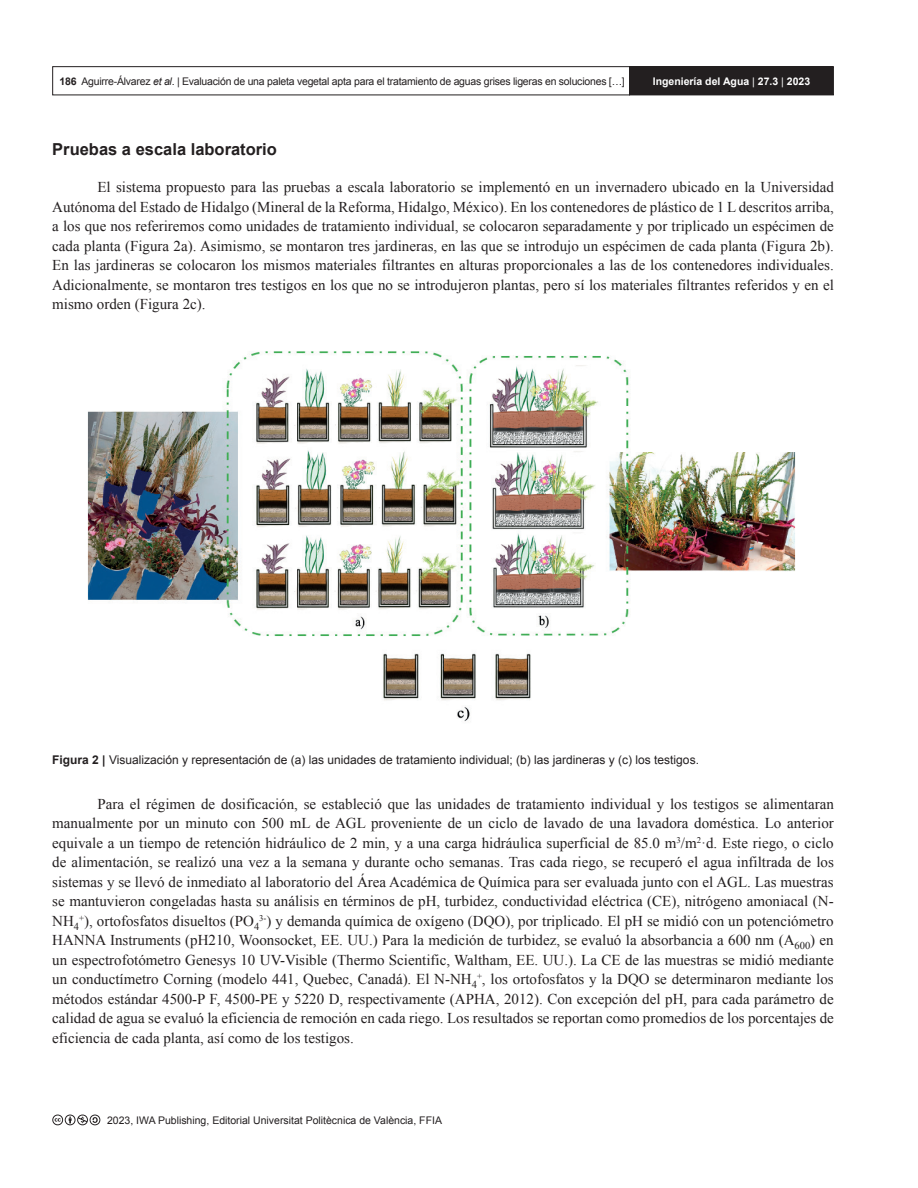
<style>
.page{position:relative;width:918px;height:1188px;background:#fff}
.page>*{position:absolute;margin:0;border:0;box-sizing:border-box;transform-origin:0 0}
.AI_SUBTITULO{font:700 16.5px "Arial";color:#231f20}
.AI_TEXTO_esp{font:15px/19.5px "Times New Roman";color:#231f20;text-align:justify}
.AI_PIE_DE_FIGURA{font:12px "Arial";color:#231f20}
.t1{font:10.5px "Arial";letter-spacing:-.02em;color:#231f20}
.t2{font:10.5px "Arial";color:#231f20}
.t3{font:700 10.5px "Arial";color:#fff}
.s1{font-weight:700}
.s2{font-style:italic}
.s3{font-weight:400}
</style>
<div class="page">
<div style="left:52px;top:66px;width:578px;height:29px;border:1px solid #231f20"></div>
<div style="left:630px;top:67px;width:203px;height:28px;background:#231f20"></div>
<div style="left:629px;top:66px;width:205px;height:29px;border:1px solid #231f20"></div>
<svg style="left:52px;top:1115px;width:48px;height:10px"></svg>
<img style="left:87px;top:351px;width:709px;height:371px">
<p class="t1" style="left:59px;top:74px;width:567px"><span class="s1">186</span> Aguirre-Álvarez <span class="s2">et al</span>. | Evaluación de una paleta vegetal apta para el tratamiento de aguas grises ligeras en soluciones […]</p>
<p class="t3" style="left:653px;top:74px;width:159px">Ingeniería del Agua <span class="s3">|</span> 27.3 <span class="s3">|</span> 2023</p>
<p class="AI_SUBTITULO" style="left:52px;top:138px;width:226px">Pruebas a escala laboratorio</p>
<p class="AI_TEXTO_esp" style="left:52px;top:177px;width:783px;text-indent:45px">El sistema propuesto para las pruebas a escala laboratorio se implementó en un invernadero ubicado en la Universidad Autónoma del Estado de Hidalgo (Mineral de la Reforma, Hidalgo, México). En los contenedores de plástico de 1 L descritos arriba, a los que nos referiremos como unidades de tratamiento individual, se colocaron separadamente y por triplicado un espécimen de cada planta (Figura 2a). Asimismo, se montaron tres jardineras, en las que se introdujo un espécimen de cada planta (Figura 2b).<br>En las jardineras se colocaron los mismos materiales filtrantes en alturas proporcionales a las de los contenedores individuales.<br>Adicionalmente, se montaron tres testigos en los que no se introdujeron plantas, pero sí los materiales filtrantes referidos y en el mismo orden (Figura 2c).</p>
<p class="AI_PIE_DE_FIGURA" style="left:52px;top:752px;width:648px"><span class="s1">Figura 2 |</span> Visualización y representación de (a) las unidades de tratamiento individual; (b) las jardineras y (c) los testigos.</p>
<p class="AI_TEXTO_esp" style="left:52px;top:794px;width:783px;text-indent:45px">Para el régimen de dosificación, se estableció que las unidades de tratamiento individual y los testigos se alimentaran manualmente por un minuto con 500 mL de AGL proveniente de un ciclo de lavado de una lavadora doméstica. Lo anterior equivale a un tiempo de retención hidráulico de 2 min, y a una carga hidráulica superficial de 85.0 m<sup>3</sup>/m<sup>2</sup>·d. Este riego, o ciclo de alimentación, se realizó una vez a la semana y durante ocho semanas. Tras cada riego, se recuperó el agua infiltrada de los sistemas y se llevó de inmediato al laboratorio del Área Académica de Química para ser evaluada junto con el AGL. Las muestras se mantuvieron congeladas hasta su análisis en términos de pH, turbidez, conductividad eléctrica (CE), nitrógeno amoniacal (N-NH<sub>4</sub><sup>+</sup>), ortofosfatos disueltos (PO<sub>4</sub><sup>3-</sup>) y demanda química de oxígeno (DQO), por triplicado. El pH se midió con un potenciómetro HANNA Instruments (pH210, Woonsocket, EE. UU.) Para la medición de turbidez, se evaluó la absorbancia a 600 nm (A<sub>600</sub>) en un espectrofotómetro Genesys 10 UV-Visible (Thermo Scientific, Waltham, EE. UU.). La CE de las muestras se midió mediante un conductímetro Corning (modelo 441, Quebec, Canadá). El N-NH<sub>4</sub><sup>+</sup>, los ortofosfatos y la DQO se determinaron mediante los métodos estándar 4500-P F, 4500-PE y 5220 D, respectivamente (APHA, 2012). Con excepción del pH, para cada parámetro de calidad de agua se evaluó la eficiencia de remoción en cada riego. Los resultados se reportan como promedios de los porcentajes de eficiencia de cada planta, así como de los testigos.</p>
<p class="t2" style="left:107px;top:1113px;width:336px">2023, IWA Publishing, Editorial Universitat Politècnica de València, FFIA</p>
</div>
